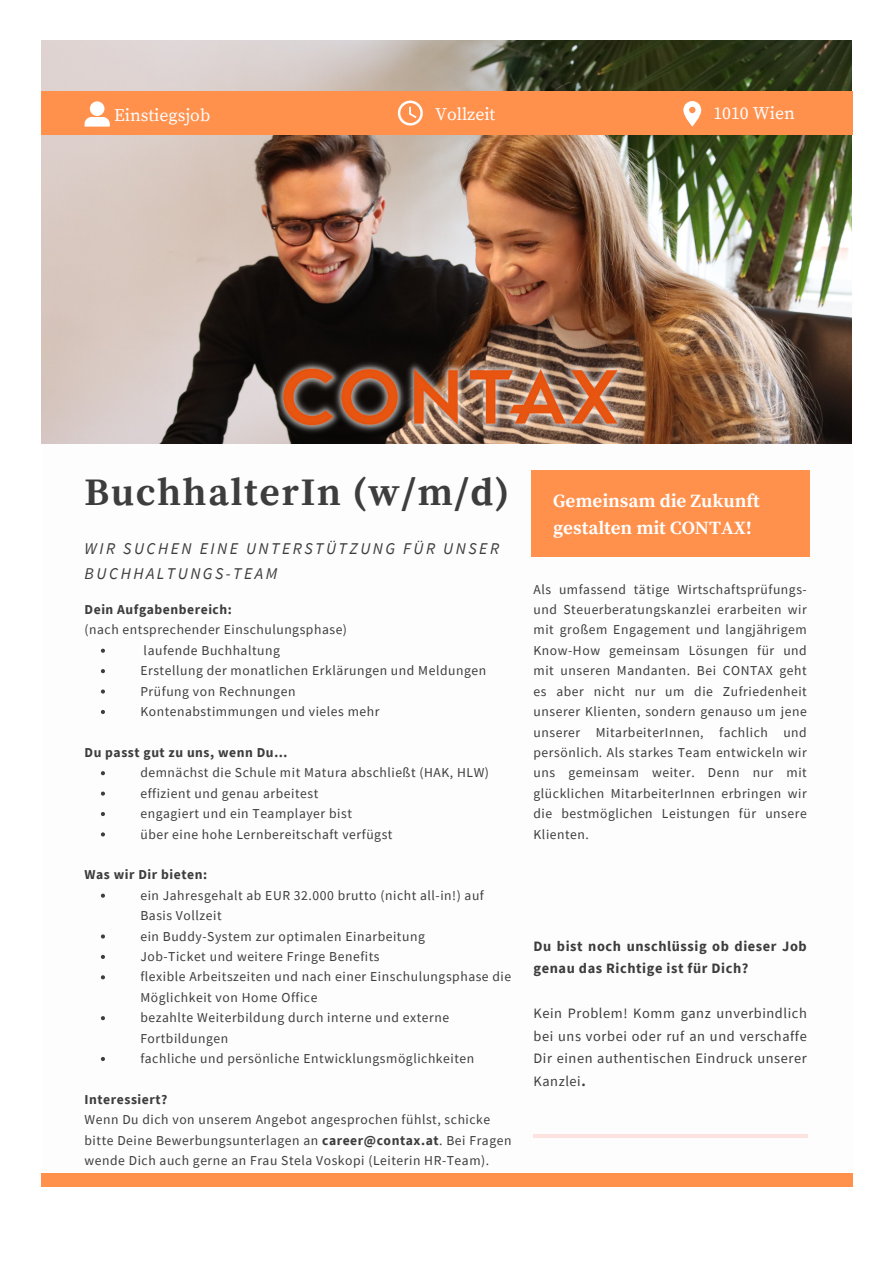
<style>
.page{position:relative;width:894px;height:1263px;background:#fff}
.page>*{position:absolute;margin:0;border:0;box-sizing:border-box;transform-origin:0 0}
.t1{font:700 38.85px "Source Serif Pro";letter-spacing:.04em;color:#3d3d3d}
.t2{font:700 18.75px/27.6px "Source Serif Pro";color:#fff}
.t3{font:17.7px "Source Serif Pro";color:#fdfdfd}
.t4{font:italic 16.35px/25.5px "Source Sans Pro";letter-spacing:.15em;color:#3d3d3d}
.t5{font:14.4px/22.5px "Source Sans Pro";letter-spacing:.04em;color:#3d3d3d;text-align:justify}
.t6{font:700 14.4px/22.5px "Source Sans Pro";letter-spacing:.04em;color:#3d3d3d}
.t7{font:13.65px/20.4px "Source Sans Pro";letter-spacing:.04em;color:#3d3d3d}
.t8{font:700 13.65px "Source Sans Pro";letter-spacing:.04em;color:#3d3d3d}
.s1{font-weight:700}
</style>
<div class="page">
<img style="left:42px;top:41px;width:809px;height:402px">
<div style="left:531px;top:470px;width:278px;height:86px;background:#ff914d"></div>
<hr style="left:532px;top:1134px;width:275px;height:4px;background:#fde3e0">
<div style="left:42px;top:1174px;width:810px;height:13px;background:#ff914d"></div>
<div style="left:42px;top:91px;width:810px;height:43px;background:#ff914d"></div>
<img style="left:273px;top:357px;width:354px;height:79px">
<svg style="left:101px;top:649px;width:4px;height:4px"></svg>
<svg style="left:101px;top:669px;width:4px;height:4px"></svg>
<svg style="left:101px;top:689px;width:4px;height:5px"></svg>
<svg style="left:101px;top:710px;width:4px;height:4px"></svg>
<svg style="left:101px;top:771px;width:4px;height:4px"></svg>
<svg style="left:101px;top:791px;width:4px;height:5px"></svg>
<svg style="left:101px;top:812px;width:4px;height:4px"></svg>
<svg style="left:101px;top:832px;width:4px;height:4px"></svg>
<svg style="left:101px;top:894px;width:4px;height:4px"></svg>
<svg style="left:101px;top:934px;width:4px;height:4px"></svg>
<svg style="left:101px;top:955px;width:4px;height:4px"></svg>
<svg style="left:101px;top:975px;width:4px;height:4px"></svg>
<svg style="left:101px;top:1016px;width:4px;height:4px"></svg>
<svg style="left:101px;top:1057px;width:4px;height:4px"></svg>
<svg style="left:683px;top:101px;width:18px;height:26px"></svg>
<svg style="left:398px;top:101px;width:24px;height:24px"></svg>
<svg style="left:84px;top:101px;width:25px;height:25px"></svg>
<p class="t3" style="left:114px;top:105px;width:98px">Einstiegsjob</p>
<p class="t3" style="left:435px;top:104px;width:62px">Vollzeit</p>
<p class="t3" style="left:713px;top:103px;width:83px">1010 Wien</p>
<p class="t1" style="left:84px;top:469px;width:426px">BuchhalterIn (w/m/d)</p>
<p class="t4" style="left:84px;top:535px;width:416px">WIR SUCHEN EINE UNTERSTÜTZUNG FÜR UNSER<br>BUCHHALTUNGS-TEAM</p>
<p class="t8" style="left:84px;top:600px;width:149px">Dein Aufgabenbereich:</p>
<p class="t7" style="left:84px;top:619px;width:264px">(nach entsprechender Einschulungsphase)</p>
<p class="t7" style="left:144px;top:640px;width:138px">laufende Buchhaltung</p>
<p class="t7" style="left:140px;top:660px;width:347px">Erstellung der monatlichen Erklärungen und Meldungen</p>
<p class="t7" style="left:140px;top:681px;width:156px">Prüfung von Rechnungen</p>
<p class="t7" style="left:140px;top:701px;width:240px">Kontenabstimmungen und vieles mehr</p>
<p class="t8" style="left:84px;top:743px;width:204px">Du passt gut zu uns, wenn Du…</p>
<p class="t7" style="left:140px;top:762px;width:350px">demnächst die Schule mit Matura abschließt (HAK, HLW)</p>
<p class="t7" style="left:140px;top:783px;width:179px">effizient und genau arbeitest</p>
<p class="t7" style="left:140px;top:803px;width:213px">engagiert und ein Teamplayer bist</p>
<p class="t7" style="left:140px;top:823px;width:253px">über eine hohe Lernbereitschaft verfügst</p>
<p class="t8" style="left:84px;top:866px;width:124px">Was wir Dir bieten:</p>
<p class="t7" style="left:140px;top:885px;width:345px">ein Jahresgehalt ab EUR 32.000 brutto (nicht all-in!) auf<br>Basis Vollzeit</p>
<p class="t7" style="left:140px;top:925px;width:286px">ein Buddy-System zur optimalen Einarbeitung</p>
<p class="t7" style="left:140px;top:946px;width:241px">Job-Ticket und weitere Fringe Benefits</p>
<p class="t7" style="left:140px;top:966px;width:372px">flexible Arbeitszeiten und nach einer Einschulungsphase die<br>Möglichkeit von Home Office</p>
<p class="t7" style="left:140px;top:1007px;width:310px">bezahlte Weiterbildung durch interne und externe<br>Fortbildungen</p>
<p class="t7" style="left:140px;top:1048px;width:335px">fachliche und persönliche Entwicklungsmöglichkeiten</p>
<p class="t8" style="left:84px;top:1090px;width:84px">Interessiert?</p>
<p class="t7" style="left:84px;top:1109px;width:428px">Wenn Du dich von unserem Angebot angesprochen fühlst, schicke bitte Deine Bewerbungsunterlagen an <span class="s1">career@contax.at</span>. Bei Fragen wende Dich auch gerne an Frau Stela Voskopi (Leiterin HR-Team).</p>
<p class="t2" style="left:553px;top:487px;width:208px">Gemeinsam die Zukunft gestalten mit CONTAX!</p>
<p class="t7" style="left:533px;top:579px;width:275px;text-align:justify">Als umfassend tätige Wirtschaftsprüfungs&shy;und Steuerberatungskanzlei erarbeiten wir mit großem Engagement und langjährigem Know-How gemeinsam Lösungen für und mit unseren Mandanten. Bei CONTAX geht es aber nicht nur um die Zufriedenheit unserer Klienten, sondern genauso um jene unserer MitarbeiterInnen, fachlich und persönlich. Als starkes Team entwickeln wir uns gemeinsam weiter. Denn nur mit glücklichen MitarbeiterInnen erbringen wir die bestmöglichen Leistungen für unsere Klienten.</p>
<p class="t6" style="left:533px;top:934px;width:275px">Du bist noch unschlüssig ob dieser Job genau das Richtige ist für Dich?</p>
<p class="t5" style="left:533px;top:1002px;width:275px">Kein Problem! Komm ganz unverbindlich bei uns vorbei oder ruf an und verschaffe Dir einen authentischen Eindruck unserer Kanzlei<span class="s1">.</span></p>
</div>
